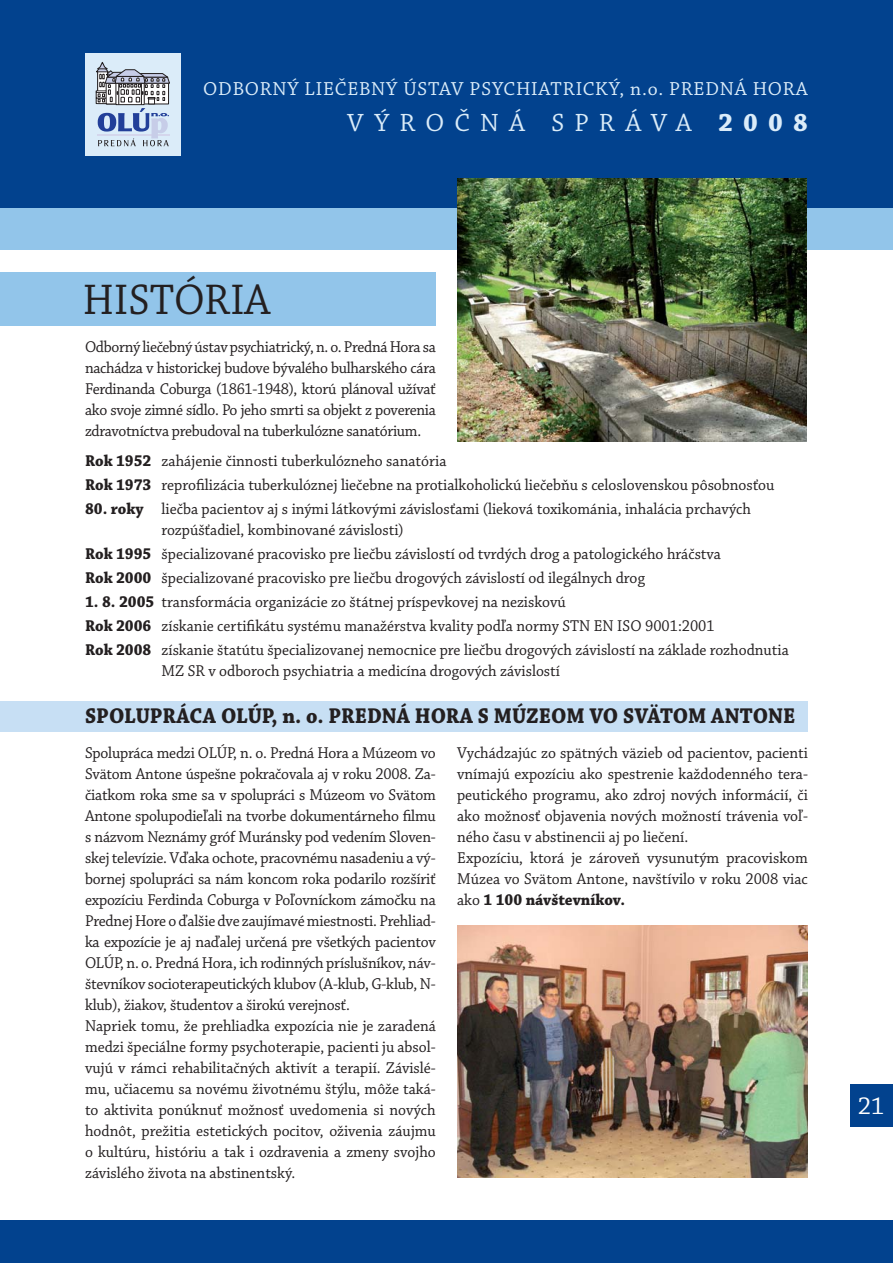
<style>
.page{position:relative;width:893px;height:1263px;background:#fff}
.page>*{position:absolute;margin:0;border:0;box-sizing:border-box;transform-origin:0 0}
.t1{font:45px "Chaparral Pro";letter-spacing:.005em;color:#231f20;scale:.95 1}
.t2{font:26.25px "Chaparral Pro";letter-spacing:.39em;color:#dbecf9}
.t3{font:25.5px "Chaparral Pro";color:#fff}
.t4{font:700 22.5px "Chaparral Pro";color:#231f20;scale:.93 1}
.t5{font:19.8px "Chaparral Pro";letter-spacing:.04em;color:#dbecf9}
.t6{font:16.5px/21px "Chaparral Pro";color:#231f20;scale:.95 1}
.s1{font-weight:700}
</style>
<div class="page">
<div style="left:0;top:0;width:893px;height:208px;background:#02428e"></div>
<div style="left:0;top:1221px;width:893px;height:42px;background:#02428e"></div>
<div style="left:0;top:208px;width:893px;height:41px;background:#92c5ea"></div>
<div style="left:850px;top:1084px;width:43px;height:43px;background:#02428e"></div>
<div style="left:85px;top:54px;width:96px;height:102px;background:#dbecf9"></div>
<svg style="left:96px;top:62px;width:74px;height:84px"></svg>
<img style="left:457px;top:926px;width:351px;height:252px">
<div style="left:0;top:701px;width:808px;height:30px;background:#c7dff4"></div>
<div style="left:0;top:272px;width:436px;height:53px;background:#92c5ea"></div>
<img style="left:457px;top:179px;width:350px;height:262px">
<p class="t5" style="left:203px;top:80px;width:606px">ODBORNÝ LIEČEBNÝ ÚSTAV PSYCHIATRICKÝ, n.o. PREDNÁ HORA</p>
<h2 class="t2" style="left:347px;top:112px;width:462px">VÝROČNÁ SPRÁVA <span class="s1">2008</span></h2>
<h1 class="t1" style="left:83px;top:282px;width:199px">HISTÓRIA</h1>
<p class="t6" style="left:85px;top:337px;width:371px;text-align:justify">Odborný liečebný ústav psychiatrický, n. o. Predná Hora sa nachádza v historickej budove bývalého bulharského cára Ferdinanda Coburga (1861-1948), ktorú plánoval užívať ako svoje zimné sídlo. Po jeho smrti sa objekt z poverenia zdravotníctva prebudoval na tuberkulózne sanatórium.</p>
<p class="t6" style="left:85px;top:450px;width:727px;line-height:24px"><span class="s1">Rok 1952</span> zahájenie činnosti tuberkulózneho sanatória<br><span class="s1">Rok 1973</span> reprofilizácia tuberkulóznej liečebne na protialkoholickú liečebňu s celoslovenskou pôsobnosťou</p>
<p class="t6" style="left:162px;top:500px;width:622px;text-indent:-77px"><span class="s1">80. roky</span> liečba pacientov aj s inými látkovými závislosťami (lieková toxikománia, inhalácia prchavých rozpúšťadiel, kombinované závislosti)</p>
<p class="t6" style="left:85px;top:543px;width:671px;line-height:24px"><span class="s1">Rok 1995</span> špecializované pracovisko pre liečbu závislostí od tvrdých drog a patologického hráčstva<br><span class="s1">Rok 2000</span> špecializované pracovisko pre liečbu drogových závislostí od ilegálnych drog</p>
<p class="t6" style="left:85px;top:591px;width:742px;line-height:24px"><span class="s1">1. 8. 2005</span> transformácia organizácie zo štátnej príspevkovej na neziskovú<br><span class="s1">Rok 2006</span> získanie certifikátu systému manažérstva kvality podľa normy STN EN ISO 9001:2001<br><span class="s1">Rok 2008</span> získanie štatútu špecializovanej nemocnice pre liečbu drogových závislostí na základe rozhodnutia</p>
<p class="t6" style="left:162px;top:662px;width:421px">MZ SR v odboroch psychiatria a medicína drogových závislostí</p>
<h3 class="t4" style="left:85px;top:707px;width:765px">SPOLUPRÁCA OLÚP, n. o. PREDNÁ HORA S MÚZEOM VO SVÄTOM ANTONE</h3>
<p class="t6" style="left:457px;top:744px;width:371px">Vychádzajúc zo spätných väzieb od pacientov, pacienti vnímajú expozíciu ako spestrenie každodenného tera&shy;peutického programu, ako zdroj nových informácií, či ako možnosť objavenia nových možností trávenia voľ&shy;ného času v abstinencii aj po liečení.<br>Expozíciu, ktorá je zároveň vysunutým pracoviskom Múzea vo Svätom Antone, navštívilo v roku 2008 viac ako <span class="s1">1 100 návštevníkov.</span></p>
<p class="t6" style="left:85px;top:744px;width:371px">Spolupráca medzi OLÚP, n. o. Predná Hora a Múzeom vo Svätom Antone úspešne pokračovala aj v roku 2008. Za&shy;čiatkom roka sme sa v spolupráci s Múzeom vo Svätom Antone spolupodieľali na tvorbe dokumentárneho filmu s názvom Neznámy gróf Muránsky pod vedením Sloven&shy;skej televízie. Vďaka ochote, pracovnému nasadeniu a vý&shy;bornej spolupráci sa nám koncom roka podarilo rozšíriť expozíciu Ferdinda Coburga v Poľovníckom zámočku na Prednej Hore o ďalšie dve zaujímavé miestnosti. Prehliad&shy;ka expozície je aj naďalej určená pre všetkých pacientov OLÚP, n. o. Predná Hora, ich rodinných príslušníkov, náv&shy;števníkov socioterapeutických klubov (A-klub, G-klub, N&shy;klub), žiakov, študentov a širokú verejnosť.<br>Napriek tomu, že prehliadka expozícia nie je zaradená medzi špeciálne formy psychoterapie, pacienti ju absol&shy;vujú v rámci rehabilitačných aktivít a terapií. Závislé&shy;mu, učiacemu sa novému životnému štýlu, môže taká&shy;to aktivita ponúknuť možnosť uvedomenia si nových hodnôt, prežitia estetických pocitov, oživenia záujmu o kultúru, históriu a tak i ozdravenia a zmeny svojho závislého života na abstinentský.</p>
<h3 class="t3" style="left:858px;top:1096px;width:28px">21</h3>
</div>
